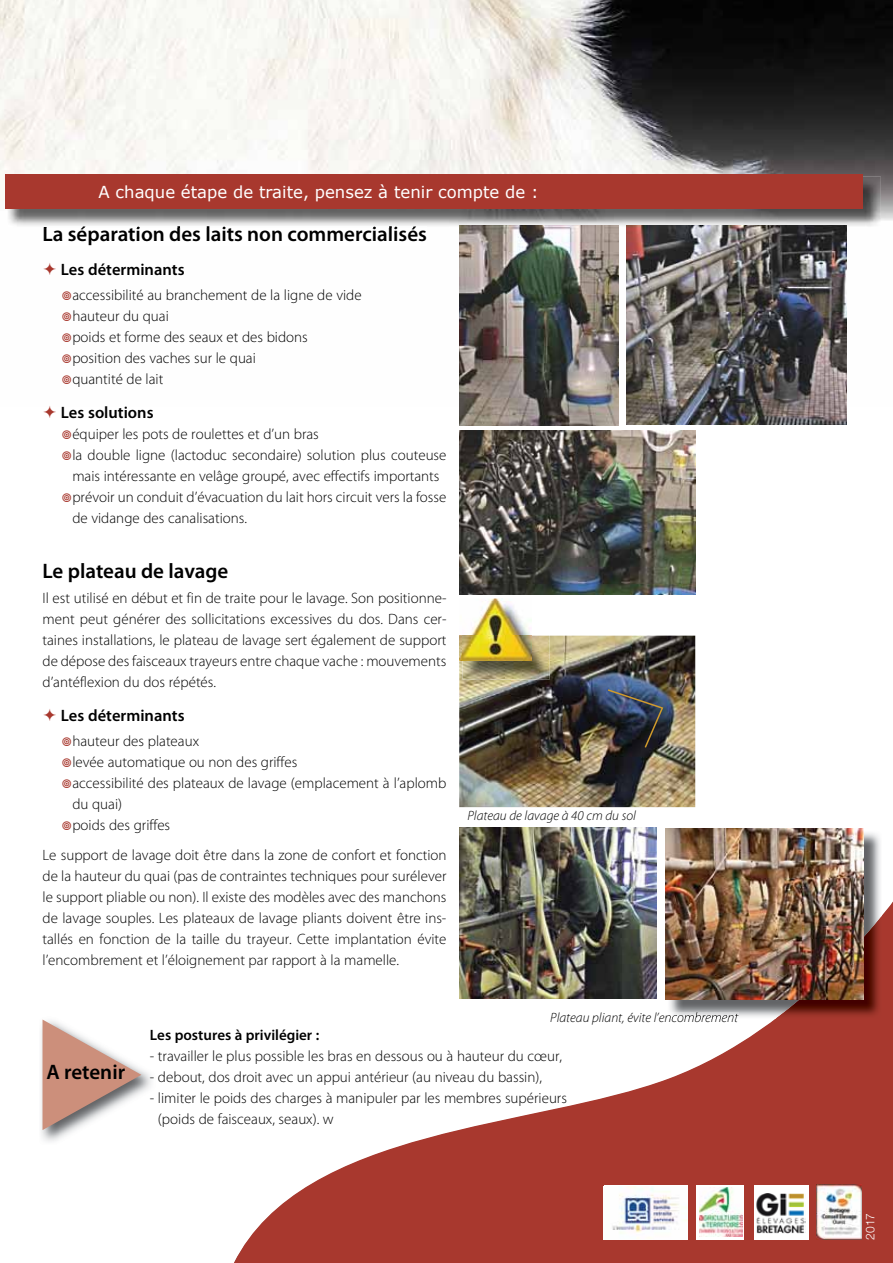
<style>
.page{position:relative;width:893px;height:1263px;background:#fff}
.page>*{position:absolute;margin:0;border:0;box-sizing:border-box;transform-origin:0 0}
.t1{font:600 21px "Myriad Pro";color:#000}
.t2{font:600 16.5px "Myriad Pro";color:#000}
.t3{font:16.5px "MS Reference Sans Serif";color:#fff}
.t4{font:300 15px/21px "Myriad Pro";color:#000}
.t5{font:600 15px "Myriad Pro";color:#000}
.t6{font:italic 300 13.5px "Myriad Pro";color:#000}
.t7{font:300 12px "Helvetica Neue LT Std";color:#fff}
</style>
<div class="page">
<img style="left:0;top:0;width:893px;height:406px">
<img style="left:44px;top:227px;width:382px;height:18px">
<svg style="left:234px;top:901px;width:659px;height:362px;fill:#a8382e"></svg>
<img style="left:7px;top:177px;width:874px;height:50px">
<div style="left:5px;top:174px;width:857px;height:34px;background:#a8382e"></div>
<img style="left:459px;top:225px;width:160px;height:200px">
<img style="left:626px;top:225px;width:220px;height:200px">
<img style="left:459px;top:431px;width:236px;height:163px">
<img style="left:459px;top:827px;width:198px;height:172px">
<img style="left:668px;top:831px;width:214px;height:188px">
<img style="left:776px;top:916px;width:106px;height:103px">
<img style="left:668px;top:1012px;width:70px;height:7px">
<img style="left:665px;top:828px;width:198px;height:172px">
<img style="left:459px;top:636px;width:236px;height:171px">
<img style="left:608px;top:689px;width:55px;height:59px">
<img style="left:463px;top:620px;width:87px;height:59px">
<img style="left:459px;top:598px;width:72px;height:63px">
<img style="left:41px;top:1019px;width:111px;height:123px">
<svg style="left:43px;top:1019px;width:98px;height:111px"></svg>
<img style="left:604px;top:1186px;width:83px;height:54px">
<div style="left:754px;top:1186px;width:54px;height:54px;background:#fff"></div>
<img style="left:756px;top:1193px;width:50px;height:40px">
<img style="left:817px;top:1184px;width:45px;height:55px">
<div style="left:697px;top:1186px;width:47px;height:54px;background:#fff"></div>
<img style="left:699px;top:1187px;width:43px;height:50px">
<svg style="left:44px;top:263px;width:12px;height:12px"></svg>
<svg style="left:63px;top:291px;width:8px;height:9px"></svg>
<svg style="left:63px;top:312px;width:8px;height:9px"></svg>
<svg style="left:63px;top:333px;width:8px;height:9px"></svg>
<svg style="left:63px;top:354px;width:8px;height:9px"></svg>
<svg style="left:63px;top:375px;width:8px;height:9px"></svg>
<p class="t3" style="left:99px;top:181px;width:442px">A chaque étape de traite, pensez à tenir compte de :</p>
<h1 class="t1" style="left:43px;top:221px;width:386px">La séparation des laits non commercialisés</h1>
<p class="t2" style="left:61px;top:259px;width:125px">Les déterminants</p>
<p class="t4" style="left:72px;top:284px;width:291px">accessibilité au branchement de la ligne de vide hauteur du quai<br>poids et forme des seaux et des bidons<br>position des vaches sur le quai<br>quantité de lait</p>
<p class="t2" style="left:61px;top:402px;width:94px">Les solutions</p>
<p class="t4" style="left:72px;top:423px;width:376px">équiper les pots de roulettes et d’un bras<br>la double ligne (lactoduc secondaire) solution plus couteuse mais intéressante en velâge groupé, avec effectifs importants prévoir un conduit d’évacuation du lait hors circuit vers la fosse de vidange des canalisations.</p>
<h1 class="t1" style="left:43px;top:557px;width:187px">Le plateau de lavage</h1>
<p class="t4" style="left:43px;top:587px;width:406px;text-align:justify">Il est utilisé en début et fin de traite pour le lavage. Son positionne&shy;ment peut générer des sollicitations excessives du dos. Dans cer&shy;taines installations, le plateau de lavage sert également de support de dépose des faisceaux trayeurs entre chaque vache : mouvements d’antéflexion du dos répétés.</p>
<p class="t2" style="left:61px;top:705px;width:125px">Les déterminants</p>
<p class="t4" style="left:72px;top:730px;width:376px">hauteur des plateaux<br>levée automatique ou non des griffes<br>accessibilité des plateaux de lavage (emplacement à l’aplomb du quai)<br>poids des griffes</p>
<p class="t4" style="left:43px;top:844px;width:405px;text-align:justify">Le support de lavage doit être dans la zone de confort et fonction de la hauteur du quai (pas de contraintes techniques pour surélever le support pliable ou non). Il existe des modèles avec des manchons de lavage souples. Les plateaux de lavage pliants doivent être ins&shy;tallés en fonction de la taille du trayeur. Cette implantation évite l’encombrement et l’éloignement par rapport à la mamelle.</p>
<p class="t6" style="left:467px;top:808px;width:170px">Plateau de lavage à 40 cm du sol</p>
<p class="t6" style="left:550px;top:1009px;width:189px">Plateau pliant, évite l’encombrement</p>
<h1 class="t1" style="left:46px;top:1058px;width:80px">A retenir</h1>
<p class="t5" style="left:150px;top:1026px;width:171px">Les postures à privilégier :</p>
<p class="t4" style="left:150px;top:1046px;width:414px">- travailler le plus possible les bras en dessous ou à hauteur du cœur,</p>
<p class="t4" style="left:150px;top:1067px;width:394px">- debout, dos droit avec un appui antérieur (au niveau du bassin),</p>
<p class="t4" style="left:158px;top:1088px;width:410px;text-indent:-8px">- limiter le poids des charges à manipuler par les membres supérieurs (poids de faisceaux, seaux). w</p>
<p class="t7" style="left:863px;top:1239px;width:28px;rotate:-90deg">2017</p>
</div>
